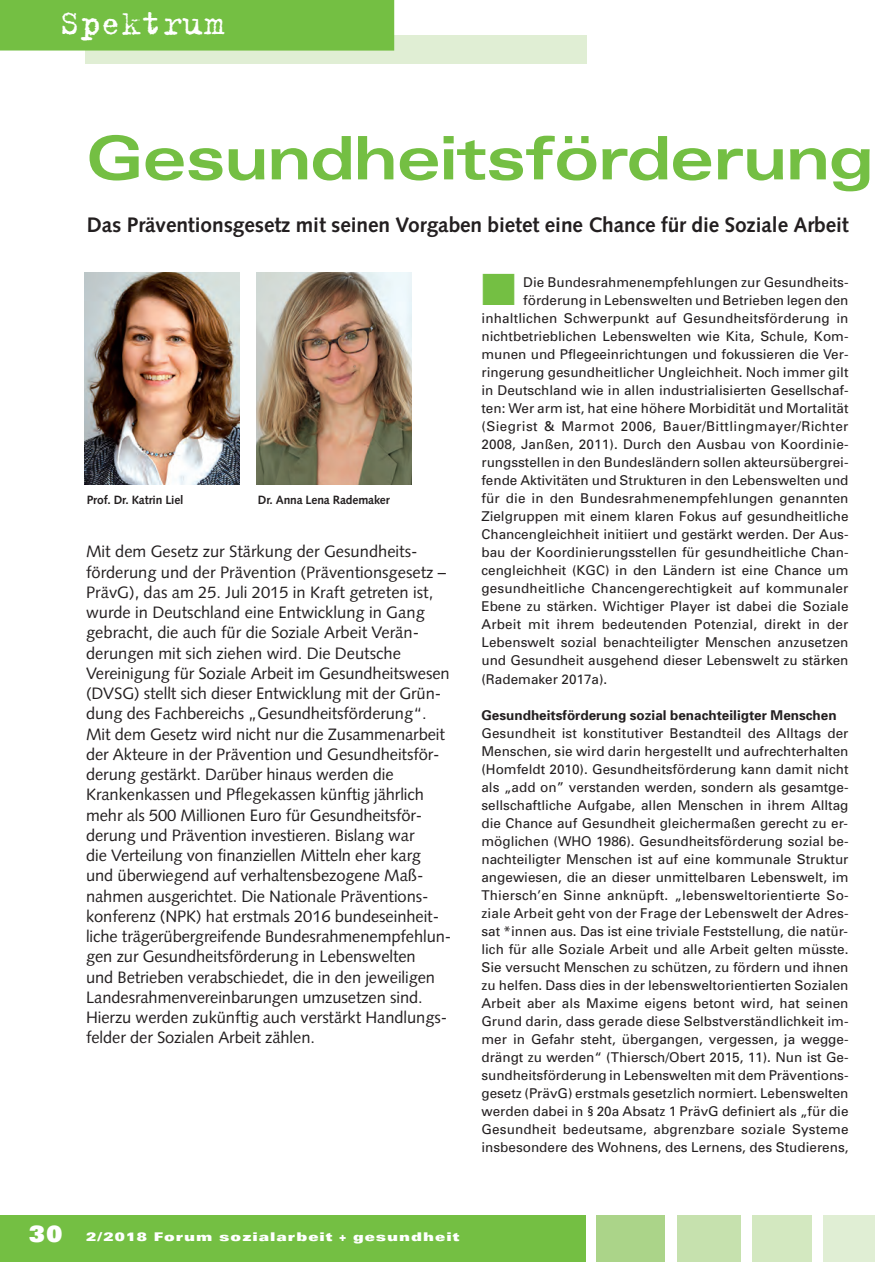
<style>
.page{position:relative;width:892px;height:1262px;background:#fff}
.page>*{position:absolute;margin:0;border:0;box-sizing:border-box;transform-origin:0 0}
.t1{font:700 expanded 60px "Univers";letter-spacing:-.02em;color:#74bf43}
.t2{font:37.5px "Trixie";color:#fff}
.t3{font:900 22.5px "Univers";color:#fff}
.t4{font:700 21px "Syntax";letter-spacing:-.005em;color:#231f20}
.t5{font:16.5px/20.2px "Syntax";letter-spacing:-.005em;color:#231f20}
.t6{font:13.5px/18px "Univers";color:#231f20;text-align:justify}
.t7{font:700 13.5px "Univers";color:#231f20}
.t8{font:13.5px "Univers";letter-spacing:.025em;color:#231f20}
.t9{font:700 12px "Syntax";letter-spacing:-.01em;color:#231f20}
.t10{font:900 expanded 12px "Univers";letter-spacing:.085em;color:#fff}
.s1{color:#74bf43}
</style>
<div class="page">
<div style="left:0;top:1215px;width:585px;height:46px;background:#74bf43"></div>
<div style="left:597px;top:1215px;width:68px;height:46px;background:#abd489"></div>
<div style="left:676px;top:1215px;width:64px;height:46px;background:#c6e1ae"></div>
<div style="left:752px;top:1215px;width:59px;height:46px;background:#d3e8c0"></div>
<div style="left:823px;top:1215px;width:51px;height:46px;background:#e0eed4"></div>
<div style="left:85px;top:35px;width:501px;height:29px;background:#e0eed4"></div>
<div style="left:0;top:0;width:394px;height:51px;background:#74bf43"></div>
<img style="left:84px;top:273px;width:156px;height:212px">
<img style="left:256px;top:273px;width:156px;height:211px">
<h2 class="t2" style="left:59px;top:-2px;width:166px">Spektrum</h2>
<h1 class="t1" style="left:86px;top:124px;width:789px">Gesundheitsförderung</h1>
<h3 class="t4" style="left:87px;top:213px;width:763px">Das Präventionsgesetz mit seinen Vorgaben bietet eine Chance für die Soziale Arbeit</h3>
<p class="t9" style="left:87px;top:492px;width:98px">Prof. Dr. Katrin Liel</p>
<p class="t9" style="left:258px;top:492px;width:133px">Dr. Anna Lena Rademaker</p>
<p class="t5" style="left:86px;top:541px;width:367px">Mit dem Gesetz zur Stärkung der Gesundheits - förderung und der Prävention (Präventionsgesetz – PrävG), das am 25. Juli 2015 in Kraft getreten ist, wurde in Deutschland eine Entwicklung in Gang gebracht, die auch für die Soziale Arbeit Verän - derungen mit sich ziehen wird. Die Deutsche Vereinigung für Soziale Arbeit im Gesundheitswesen (DVSG) stellt sich dieser Entwicklung mit der Grün&shy;dung des Fachbereichs „Gesundheitsförderung“.<br>Mit dem Gesetz wird nicht nur die Zusammenarbeit der Akteure in der Prävention und Gesundheitsför&shy;derung gestärkt. Darüber hinaus werden die Krankenkassen und Pflegekassen künftig jährlich mehr als 500 Millionen Euro für Gesundheitsför - derung und Prävention investieren. Bislang war<br>die Verteilung von finanziellen Mitteln eher karg und überwiegend auf verhaltensbezogene Maß - nahmen ausgerichtet. Die Nationale Präventions&shy;konferenz (NPK) hat erstmals 2016 bundeseinheit - liche trägerübergreifende Bundesrahmenempfehlun&shy;gen zur Gesundheitsförderung in Lebenswelten<br>und Betrieben verabschiedet, die in den jeweiligen Landesrahmenvereinbarungen umzusetzen sind.<br>Hierzu werden zukünftig auch verstärkt Handlungs&shy;felder der Sozialen Arbeit zählen.</p>
<p class="t6" style="left:481px;top:274px;width:368px"><span class="s1">■</span> Die Bundesrahmenempfehlungen zur Gesundheits-</p>
<p class="t6" style="left:523px;top:292px;width:327px">förderung in Lebenswelten und Betrieben legen den</p>
<p class="t6" style="left:481px;top:310px;width:368px">inhaltlichen Schwerpunkt auf Gesundheitsförderung in</p>
<p class="t6" style="left:481px;top:328px;width:368px">nichtbetrieblichen Lebenswelten wie Kita, Schule, Kom-</p>
<p class="t6" style="left:481px;top:346px;width:368px">munen und Pflegeeinrichtungen und fokussieren die Ver-</p>
<p class="t6" style="left:481px;top:364px;width:368px">ringerung gesundheitlicher Ungleichheit. Noch immer gilt</p>
<p class="t6" style="left:481px;top:382px;width:368px">in Deutschland wie in allen industrialisierten Gesellschaf-</p>
<p class="t6" style="left:481px;top:400px;width:368px">ten: Wer arm ist, hat eine höhere Morbidität und Mortalität</p>
<p class="t8" style="left:481px;top:419px;width:368px">(Siegrist &amp; Marmot 2006, Bauer/Bittlingmayer/Richter</p>
<p class="t6" style="left:481px;top:436px;width:369px">2008, Janßen, 2011). Durch den Ausbau von Koordinie-</p>
<p class="t6" style="left:481px;top:454px;width:368px">rungsstellen in den Bundesländern sollen akteursübergrei-</p>
<p class="t6" style="left:481px;top:472px;width:368px">fende Aktivitäten und Strukturen in den Lebenswelten und</p>
<p class="t6" style="left:481px;top:490px;width:368px">für die in den Bundesrahmenempfehlungen genannten</p>
<p class="t6" style="left:481px;top:508px;width:368px">Zielgruppen mit einem klaren Fokus auf gesundheitliche</p>
<p class="t6" style="left:481px;top:526px;width:368px">Chancengleichheit initiiert und gestärkt werden. Der Aus-</p>
<p class="t6" style="left:481px;top:544px;width:368px">bau der Koordinierungsstellen für gesundheitliche Chan-</p>
<p class="t6" style="left:481px;top:562px;width:368px">cengleichheit (KGC) in den Ländern ist eine Chance um</p>
<p class="t6" style="left:481px;top:580px;width:368px">gesundheitliche Chancengerechtigkeit auf kommunaler</p>
<p class="t6" style="left:481px;top:598px;width:368px">Ebene zu stärken. Wichtiger Player ist dabei die Soziale</p>
<p class="t6" style="left:481px;top:616px;width:368px">Arbeit mit ihrem bedeutenden Potenzial, direkt in der</p>
<p class="t6" style="left:481px;top:634px;width:368px">Lebenswelt sozial benachteiligter Menschen anzusetzen</p>
<p class="t6" style="left:481px;top:652px;width:368px">und Gesundheit ausgehend dieser Lebenswelt zu stärken</p>
<p class="t6" style="left:481px;top:670px;width:127px">(Rademaker 2017a).</p>
<p class="t7" style="left:481px;top:706px;width:357px">Gesundheitsförderung sozial benachteiligter Menschen</p>
<p class="t6" style="left:481px;top:724px;width:369px">Gesundheit ist konstitutiver Bestandteil des Alltags der Menschen, sie wird darin hergestellt und aufrechterhalten (Homfeldt 2010). Gesundheitsförderung kann damit nicht als „add on” verstanden werden, sondern als gesamtge&shy;sellschaftliche Aufgabe, allen Menschen in ihrem Alltag die Chance auf Gesundheit gleichermaßen gerecht zu er&shy;möglichen (WHO 1986). Gesundheitsförderung sozial be&shy;nachteiligter Menschen ist auf eine kommunale Struktur angewiesen, die an dieser unmittelbaren Lebenswelt, im Thiersch’en Sinne anknüpft. „lebensweltorientierte So&shy;ziale Arbeit geht von der Frage der Lebenswelt der Adres - sat *innen aus. Das ist eine triviale Feststellung, die natür&shy;lich für alle Soziale Arbeit und alle Arbeit gelten müsste.<br>Sie versucht Menschen zu schützen, zu fördern und ihnen zu helfen. Dass dies in der lebensweltorientierten Sozialen Arbeit aber als Maxime eigens betont wird, hat seinen Grund darin, dass gerade diese Selbstverständlichkeit im&shy;mer in Gefahr steht, übergangen, vergessen, ja wegge&shy;drängt zu werden“ (Thiersch/Obert 2015, 11). Nun ist Ge&shy;sundheitsförderung in Lebenswelten mit dem Präventions&shy;gesetz (PrävG) erstmals gesetzlich normiert. Lebenswelten werden dabei in § 20a Absatz 1 PrävG definiert als „für die Gesundheit bedeutsame, abgrenzbare soziale Systeme insbesondere des Wohnens, des Lernens, des Studierens,</p>
<h3 class="t3" style="left:29px;top:1218px;width:35px">30</h3>
<p class="t10" style="left:86px;top:1229px;width:374px">2/2018 Forum sozialarbeit + gesundheit</p>
</div>
